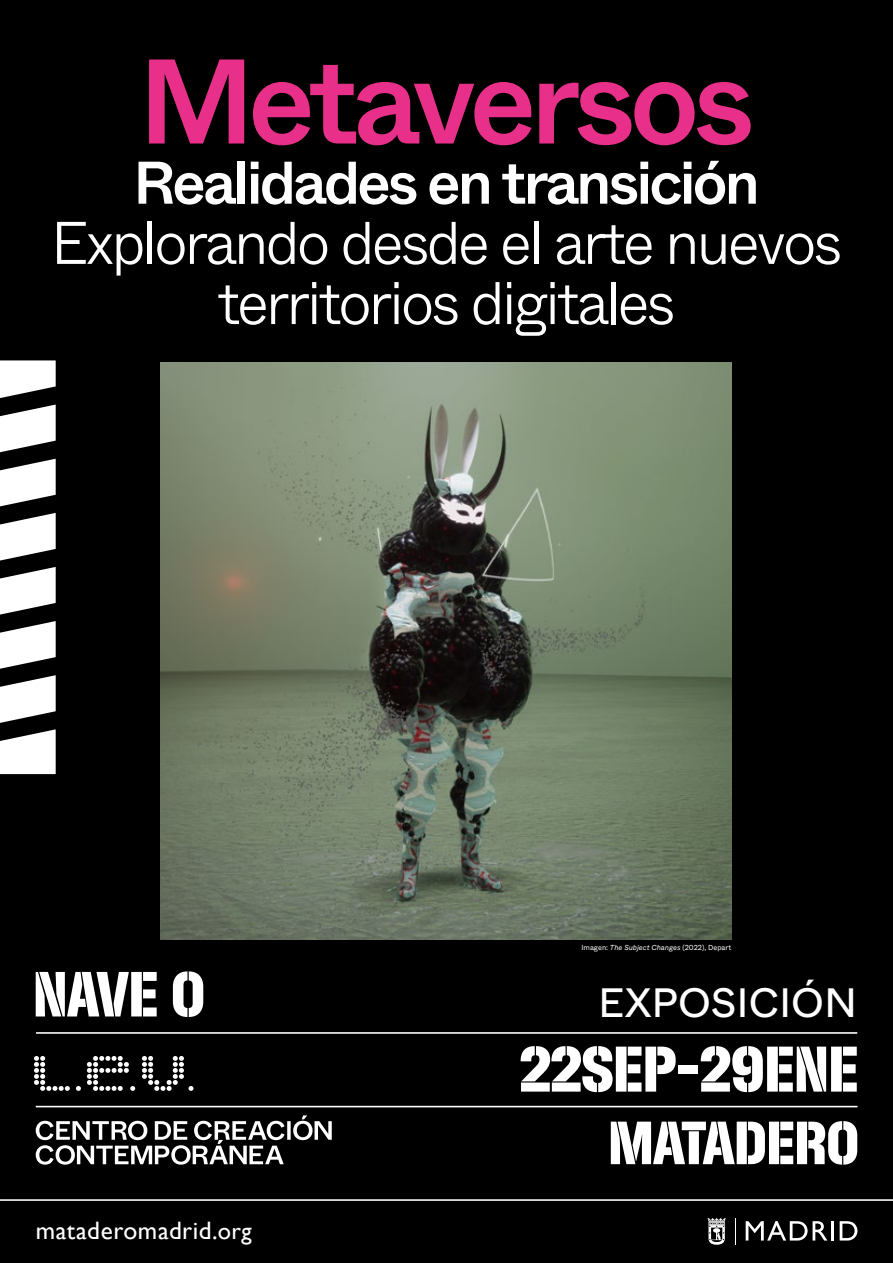
<style>
.page{position:relative;width:893px;height:1263px;background:#000}
.page>*{position:absolute;margin:0;border:0;box-sizing:border-box;transform-origin:0 0}
.t1{font:500 120px "Whyte";letter-spacing:-.055em;color:#e8308a}
.t2{font:700 63px "Matadero Stencil";letter-spacing:-.02em;color:#fff}
.t3{font:300 60px/60.2px "Whyte";letter-spacing:-.05em;color:#fff;text-align:center}
.t4{font:500 60px "Whyte";letter-spacing:-.05em;color:#fff}
.t5{font:40.95px "Whyte";color:#fff}
.t6{font:25.2px "Gill Sans";letter-spacing:.02em;color:#fff}
.t7{font:7.2px "Whyte";color:#fff}
.s1{font-style:italic}
.s2{font-size:24px}
</style>
<div class="page">
<svg style="left:735px;top:1218px;width:1px;height:27px"></svg>
<svg style="left:746px;top:1221px;width:81px;height:19px"></svg>
<hr style="left:831px;top:1221px;width:3px;height:19px;background:#fff">
<svg style="left:840px;top:1221px;width:17px;height:19px"></svg>
<svg style="left:707px;top:1218px;width:19px;height:27px"></svg>
<img style="left:161px;top:363px;width:570px;height:576px">
<hr style="left:0;top:1199px;width:893px;height:2px;background:#fff">
<svg style="left:36px;top:971px;width:167px;height:46px"></svg>
<svg style="left:0;top:360px;width:56px;height:414px"></svg>
<hr style="left:36px;top:1106px;width:821px;height:1px;background:#fff">
<hr style="left:36px;top:1032px;width:821px;height:2px;background:#fff">
<svg style="left:36px;top:1115px;width:296px;height:50px"></svg>
<svg style="left:611px;top:1121px;width:246px;height:43px"></svg>
<svg style="left:34px;top:1056px;width:36px;height:35px"></svg>
<svg style="left:76px;top:1086px;width:5px;height:5px"></svg>
<svg style="left:87px;top:1056px;width:48px;height:35px"></svg>
<svg style="left:142px;top:1056px;width:51px;height:35px"></svg>
<h1 class="t1" style="left:138px;top:7px;width:618px">Metaversos</h1>
<p class="t4" style="left:133px;top:136px;width:628px">Realidades en transición</p>
<p class="t3" style="left:51px;top:209px;width:793px">Explorando desde el arte nuevos territorios digitales</p>
<p class="t7" style="left:581px;top:942px;width:151px">Imagen: <span class="s1">The Subject Changes</span> (2022), Depart</p>
<p class="t6" style="left:36px;top:1216px;width:218px">mataderomadrid.<span class="s2">org</span></p>
<p class="t5" style="left:598px;top:971px;width:260px">EXPOSICIÓN</p>
<p class="t2" style="left:519px;top:1028px;width:341px">22SEP-29ENE</p>
</div>
